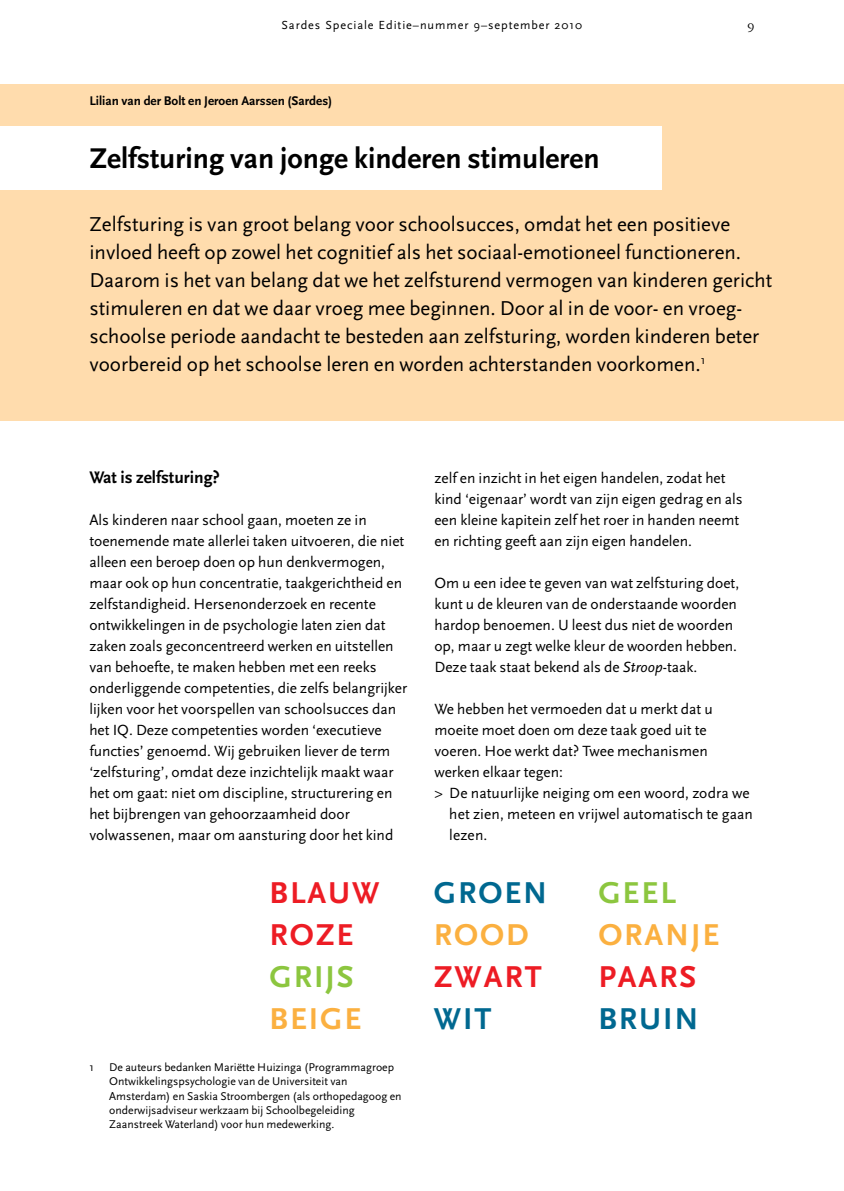
<style>
.page{position:relative;width:844px;height:1191px;background:#fff}
.page>*{position:absolute;margin:0;border:0;box-sizing:border-box;transform-origin:0 0}
.t1{font:700 31.5px/42px "Scala Sans";color:#ed1c24}
.t2{font:700 31.5px "Scala Sans";letter-spacing:.06em;color:#fbb040}
.t3{font:700 31.5px "Scala Sans";letter-spacing:.06em;color:#006890}
.t4{font:700 31.5px "Scala Sans";letter-spacing:.06em;color:#8cc63f}
.t5{font:700 29.75px "Scala Sans";color:#000}
.t6{font:21px/28px "Scala Sans";color:#000}
.t7{font:700 17.5px "Scala Sans";color:#000}
.t8{font:15.4px/21px "Scala Sans";color:#000}
.t9{font:700 13.12px "Scala Sans";color:#000}
.t10{font:12.25px "Scala Sans";letter-spacing:.075em;color:#000}
.t11{font:12.25px "Scala";color:#000}
.t12{font:11.72px/14px "Scala Sans";color:#000}
.s1{font-style:italic}
</style>
<div class="page">
<div style="left:0;top:84px;width:843px;height:336px;background:#ffdcad"></div>
<div style="left:0;top:126px;width:661px;height:63px;background:#fff"></div>
<p class="t10" style="left:281px;top:18px;width:302px">Sardes Speciale Editie–nummer 9–september 2010</p>
<p class="t11" style="left:747px;top:18px;width:9px">9</p>
<p class="t9" style="left:89px;top:94px;width:244px">Lilian van der Bolt en Jeroen Aarssen (Sardes)</p>
<h2 class="t5" style="left:89px;top:142px;width:511px">Zelfsturing van jonge kinderen stimuleren</h2>
<p class="t6" style="left:89px;top:211px;width:684px">Zelfsturing is van groot belang voor schoolsucces, omdat het een positieve invloed heeft op zowel het cognitief als het sociaal-emotioneel functioneren.<br>Daarom is het van belang dat we het zelfsturend vermogen van kinderen gericht stimuleren en dat we daar vroeg mee beginnen. Door al in de voor- en vroeg&shy;schoolse periode aandacht te besteden aan zelfsturing, worden kinderen beter voorbereid op het schoolse leren en worden achterstanden voorkomen.<sup>1</sup></p>
<p class="t7" style="left:89px;top:468px;width:132px">Wat is zelfsturing?</p>
<p class="t8" style="left:89px;top:510px;width:319px">Als kinderen naar school gaan, moeten ze in toenemende mate allerlei taken uitvoeren, die niet alleen een beroep doen op hun denkvermogen, maar ook op hun concentratie, taakgerichtheid en zelfstandigheid. Hersenonderzoek en recente ontwikkelingen in de psychologie laten zien dat zaken zoals geconcentreerd werken en uitstellen van behoefte, te maken hebben met een reeks onderliggende competenties, die zelfs belangrijker lijken voor het voorspellen van schoolsucces dan het IQ. Deze competenties worden ‘executieve functies’ genoemd. Wij gebruiken liever de term ‘zelfsturing’, omdat deze inzichtelijk maakt waar het om gaat: niet om discipline, structurering en het bijbrengen van gehoorzaamheid door volwassenen, maar om aansturing door het kind</p>
<h1 class="t1" style="left:269px;top:873px;width:85px">blauw<br>roz e</h1>
<h1 class="t4" style="left:269px;top:960px;width:58px">grijs</h1>
<h1 class="t2" style="left:269px;top:1002px;width:93px">beig e</h1>
<p class="t12" style="left:89px;top:1060px;width:6px">1</p>
<p class="t12" style="left:109px;top:1060px;width:294px">De auteurs bedanken Mariëtte Huizinga (Programmagroep Ontwikkelingspsychologie van de Universiteit van Amsterdam) en Saskia Stroombergen (als orthopedagoog en onderwijsadviseur werkzaam bij Schoolbegeleiding Zaanstreek Waterland) voor hun medewerking.</p>
<p class="t8" style="left:434px;top:468px;width:310px">zelf en inzicht in het eigen handelen, zodat het kind ‘eigenaar’ wordt van zijn eigen gedrag en als een kleine kapitein zelf het roer in handen neemt en richting geeft aan zijn eigen handelen.</p>
<p class="t8" style="left:434px;top:573px;width:306px">Om u een idee te geven van wat zelfsturing doet, kunt u de kleuren van de onderstaande woorden hardop benoemen. U leest dus niet de woorden op, maar u zegt welke kleur de woorden hebben.<br>Deze taak staat bekend als de <span class="s1">Stroop</span>-taak.</p>
<p class="t8" style="left:434px;top:699px;width:280px">We hebben het vermoeden dat u merkt dat u</p>
<p class="t8" style="left:434px;top:720px;width:274px">moeite moet doen om deze taak goed uit te</p>
<p class="t8" style="left:434px;top:741px;width:275px">voeren. Hoe werkt dat? Twee mechanismen</p>
<p class="t8" style="left:434px;top:762px;width:130px">werken elkaar tegen:</p>
<p class="t8" style="left:434px;top:783px;width:317px">&gt; De natuurlijke neiging om een woord, zodra we</p>
<p class="t8" style="left:449px;top:804px;width:305px">het zien, meteen en vrijwel automatisch te gaan</p>
<p class="t8" style="left:449px;top:825px;width:40px">lezen.</p>
<h1 class="t3" style="left:434px;top:876px;width:108px">groen</h1>
<h1 class="t2" style="left:434px;top:918px;width:46px">rood</h1>
<h1 class="t1" style="left:434px;top:957px;width:24px">zwa</h1>
<h1 class="t1" style="left:504px;top:957px;width:32px">rt</h1>
<h1 class="t3" style="left:434px;top:1002px;width:21px">wit</h1>
<h1 class="t4" style="left:598px;top:876px;width:71px">g eel</h1>
<h1 class="t2" style="left:598px;top:918px;width:65px">oranj</h1>
<h1 class="t2" style="left:702px;top:918px;width:18px">e</h1>
<h1 class="t1" style="left:598px;top:957px;width:20px">paa</h1>
<h1 class="t1" style="left:659px;top:957px;width:36px">rs</h1>
<h1 class="t3" style="left:598px;top:1002px;width:60px">bruin</h1>
</div>
